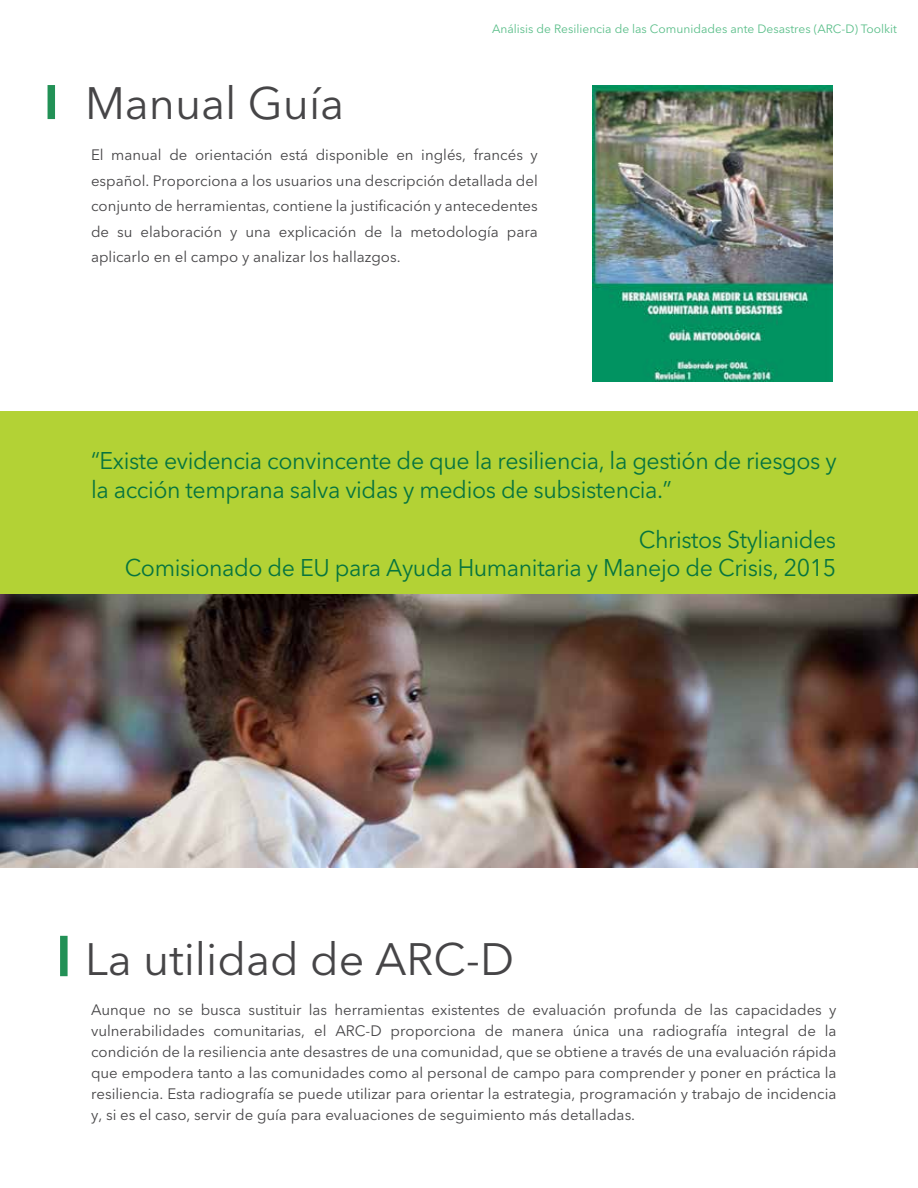
<style>
.page{position:relative;width:918px;height:1188px;background:#fff}
.page>*{position:absolute;margin:0;border:0;box-sizing:border-box;transform-origin:0 0}
.t1{font:45px "Avenir Next LT Pro";color:#464547}
.t2{font:24px/28.8px "Avenir Next LT Pro";letter-spacing:-.02em;color:#06743f}
.t3{font:15px/21px "Avenir Next LT Pro";color:#464547;text-align:justify}
.t4{font:12px "Avenir Next LT Pro";color:#5abe89}
</style>
<div class="page">
<img style="left:593px;top:85px;width:240px;height:297px">
<div style="left:48px;top:85px;width:7px;height:34px;background:#229156"></div>
<div style="left:60px;top:936px;width:8px;height:40px;background:#229156"></div>
<img style="left:0;top:594px;width:918px;height:273px">
<div style="left:0;top:412px;width:918px;height:182px;background:#b3d235"></div>
<h1 class="t1" style="left:85px;top:77px;width:261px">Manual Guía</h1>
<p class="t4" style="left:492px;top:21px;width:407px">Análisis de Resiliencia de las Comunidades ante Desastres (ARC-D) Toolkit</p>
<p class="t3" style="left:91px;top:142px;width:448px;line-height:25.5px">El manual de orientación está disponible en inglés, francés y español. Proporciona a los usuarios una descripción detallada del conjunto de herramientas, contiene la justificación y antecedentes de su elaboración y una explicación de la metodología para aplicarlo en el campo y analizar los hallazgos.</p>
<h2 class="t2" style="left:91px;top:446px;width:747px">“Existe evidencia convincente de que la resiliencia, la gestión de riesgos y la acción temprana salva vidas y medios de subsistencia.”</h2>
<h2 class="t2" style="left:125px;top:525px;width:713px;text-align:right">Christos Stylianides<br>Comisionado de EU para Ayuda Humanitaria y Manejo de Crisis, 2015</h2>
<h1 class="t1" style="left:85px;top:932px;width:431px">La utilidad de ARC-D</h1>
<p class="t3" style="left:91px;top:999px;width:747px">Aunque no se busca sustituir las herramientas existentes de evaluación profunda de las capacidades y vulnerabilidades comunitarias, el ARC-D proporciona de manera única una radiografía integral de la condición de la resiliencia ante desastres de una comunidad, que se obtiene a través de una evaluación rápida que empodera tanto a las comunidades como al personal de campo para comprender y poner en práctica la resiliencia. Esta radiografía se puede utilizar para orientar la estrategia, programación y trabajo de incidencia y, si es el caso, servir de guía para evaluaciones de seguimiento más detalladas.</p>
</div>
